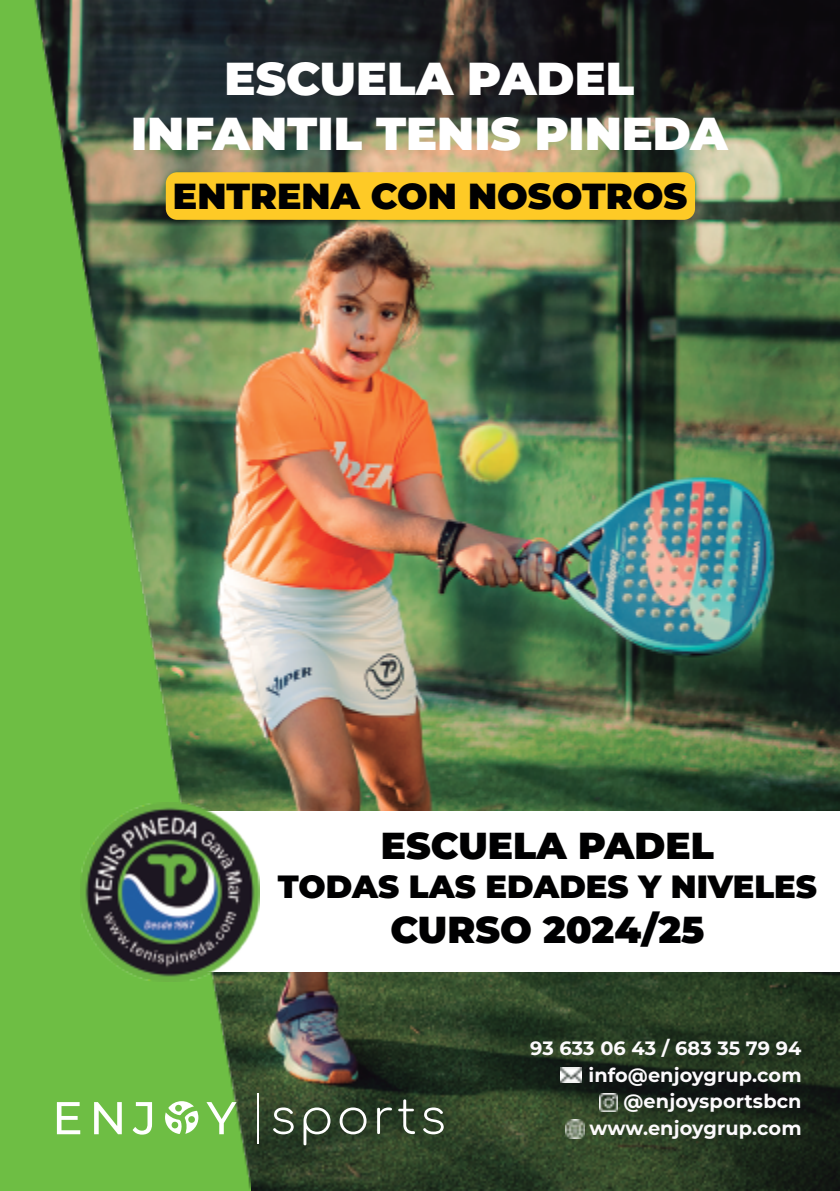
<style>
.page{position:relative;width:840px;height:1191px;background:#fff}
.page>*{position:absolute;margin:0;border:0;box-sizing:border-box;transform-origin:0 0}
.t1{font:900 46.2px/55.4px "Montserrat";color:#fff;text-align:center}
.t2{font:900 37.6px "Montserrat";color:#000001}
.t3{font:900 36.2px "Montserrat";color:#000001}
.t4{font:900 32.2px "Montserrat";color:#000001}
.t5{font:700 19.2px/26.8px "Montserrat";letter-spacing:.005em;color:#fcfafc;text-align:right}
</style>
<div class="page">
<img style="left:250px;top:0;width:589px;height:1191px">
<div style="left:166px;top:172px;width:528px;height:48px;background:#feca26;border-radius:11px"></div>
<img style="left:0;top:0;width:250px;height:1191px">
<div style="left:170px;top:811px;width:669px;height:160px;background:#fff"></div>
<img style="left:80px;top:802px;width:179px;height:179px">
<img style="left:560px;top:1067px;width:21px;height:16px">
<img style="left:598px;top:1093px;width:19px;height:18px">
<img style="left:565px;top:1119px;width:19px;height:19px">
<svg style="left:57px;top:1102px;width:23px;height:32px"></svg>
<svg style="left:94px;top:1102px;width:28px;height:32px"></svg>
<svg style="left:132px;top:1102px;width:20px;height:32px"></svg>
<svg style="left:206px;top:1102px;width:30px;height:32px"></svg>
<svg style="left:165px;top:1101px;width:33px;height:33px"></svg>
<svg style="left:273px;top:1107px;width:20px;height:27px"></svg>
<svg style="left:303px;top:1107px;width:27px;height:38px"></svg>
<svg style="left:339px;top:1107px;width:27px;height:27px"></svg>
<svg style="left:377px;top:1107px;width:15px;height:27px"></svg>
<svg style="left:398px;top:1099px;width:17px;height:35px"></svg>
<svg style="left:423px;top:1107px;width:20px;height:27px"></svg>
<hr style="left:257px;top:1093px;width:2px;height:51px;background:#fff">
<h1 class="t1" style="left:131px;top:48px;width:598px">ESCUELA PADEL<br>INFANTIL TENIS PINEDA</h1>
<h3 class="t3" style="left:173px;top:169px;width:515px">ENTRENA CON NOSOTROS</h3>
<h2 class="t2" style="left:380px;top:817px;width:334px">ESCUELA PADEL</h2>
<h3 class="t4" style="left:278px;top:862px;width:540px">TODAS LAS EDADES Y NIVELES</h3>
<h2 class="t2" style="left:390px;top:901px;width:315px">CURSO 2024/25</h2>
<p class="t5" style="left:530px;top:1033px;width:273px">93 633 06 43 / 683 35 79 94 info@enjoygrup.com @enjoysportsbcn www.enjoygrup.com</p>
</div>
